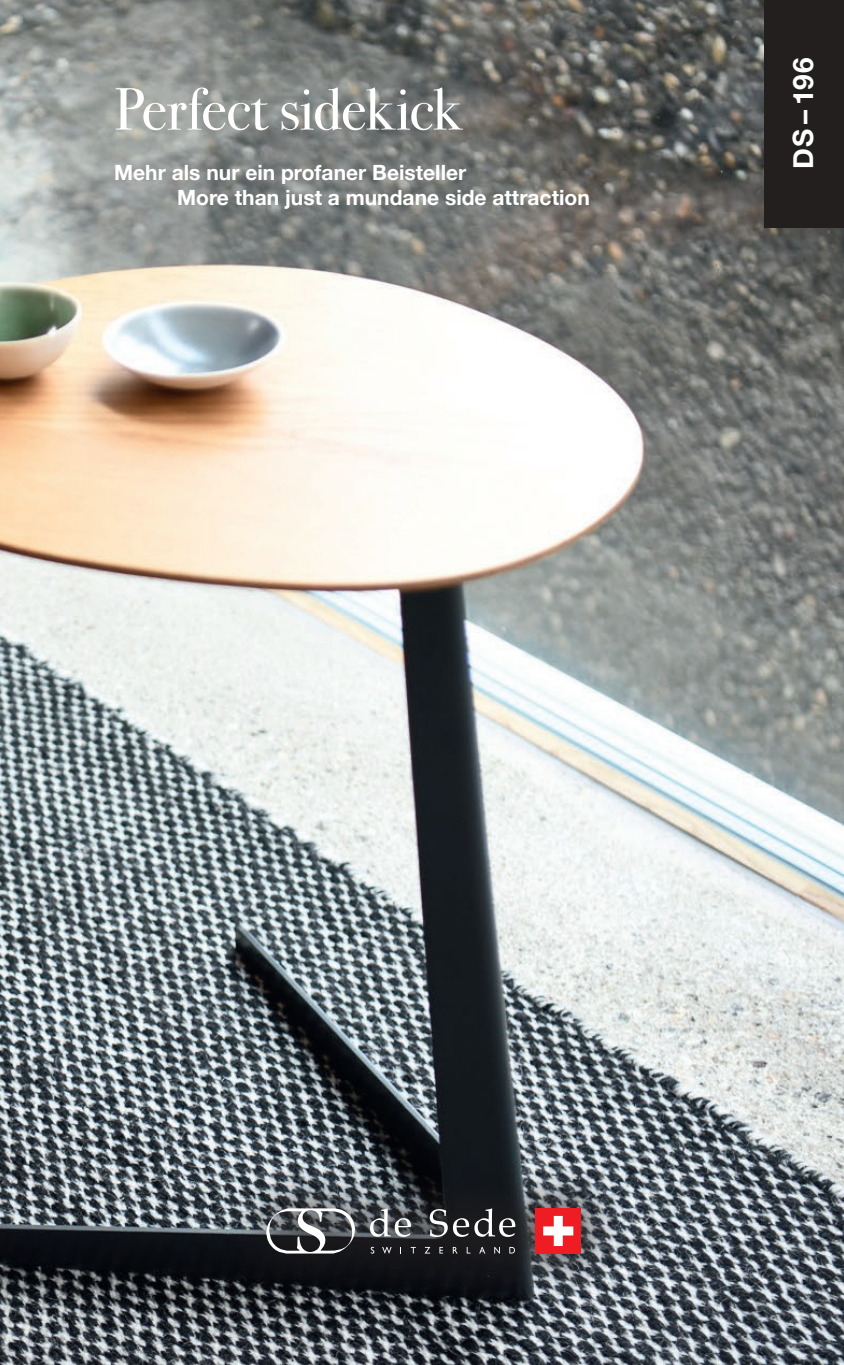
<style>
.page{position:relative;width:844px;height:1365px;background:#fff}
.page>*{position:absolute;margin:0;border:0;box-sizing:border-box;transform-origin:0 0}
.Headline-coverpage-3{font:59.5px "Bodoni Svty Two ITCTT";letter-spacing:-.015em;color:#fff}
.t1{font:700 28px "Helvetica Neue";color:#fff}
.sub-coverpage{font:700 21px "Helvetica Neue";color:#fff}
</style>
<div class="page">
<img style="left:0;top:0;width:843px;height:1364px">
<svg style="left:222px;top:1161px;width:404px;height:138px;background:#3e4248"></svg>
<svg style="left:265px;top:1207px;width:91px;height:46px"></svg>
<svg style="left:370px;top:1208px;width:41px;height:28px"></svg>
<svg style="left:429px;top:1208px;width:18px;height:28px"></svg>
<svg style="left:453px;top:1208px;width:62px;height:28px"></svg>
<svg style="left:370px;top:1246px;width:4px;height:7px"></svg>
<svg style="left:382px;top:1246px;width:9px;height:7px"></svg>
<svg style="left:410px;top:1246px;width:6px;height:7px"></svg>
<svg style="left:424px;top:1246px;width:6px;height:7px"></svg>
<svg style="left:439px;top:1246px;width:4px;height:7px"></svg>
<svg style="left:452px;top:1246px;width:5px;height:7px"></svg>
<svg style="left:466px;top:1246px;width:4px;height:7px"></svg>
<svg style="left:479px;top:1246px;width:6px;height:7px"></svg>
<svg style="left:494px;top:1246px;width:6px;height:7px"></svg>
<svg style="left:509px;top:1246px;width:6px;height:7px"></svg>
<div style="left:535px;top:1208px;width:45px;height:45px;background:#ee1d23"></div>
<svg style="left:543px;top:1215px;width:30px;height:30px"></svg>
<div style="left:764px;top:0;width:79px;height:227px;background:#231f1f"></div>
<p class="Headline-coverpage-3" style="left:114px;top:61px;width:348px">Perfect sidekick</p>
<p class="sub-coverpage" style="left:114px;top:156px;width:353px">Mehr als nur ein profaner Beisteller</p>
<p class="sub-coverpage" style="left:177px;top:181px;width:414px">More than just a mundane side attraction</p>
<p class="t1" style="left:781px;top:168px;width:113px;rotate:-90deg">DS – 196</p>
</div>
